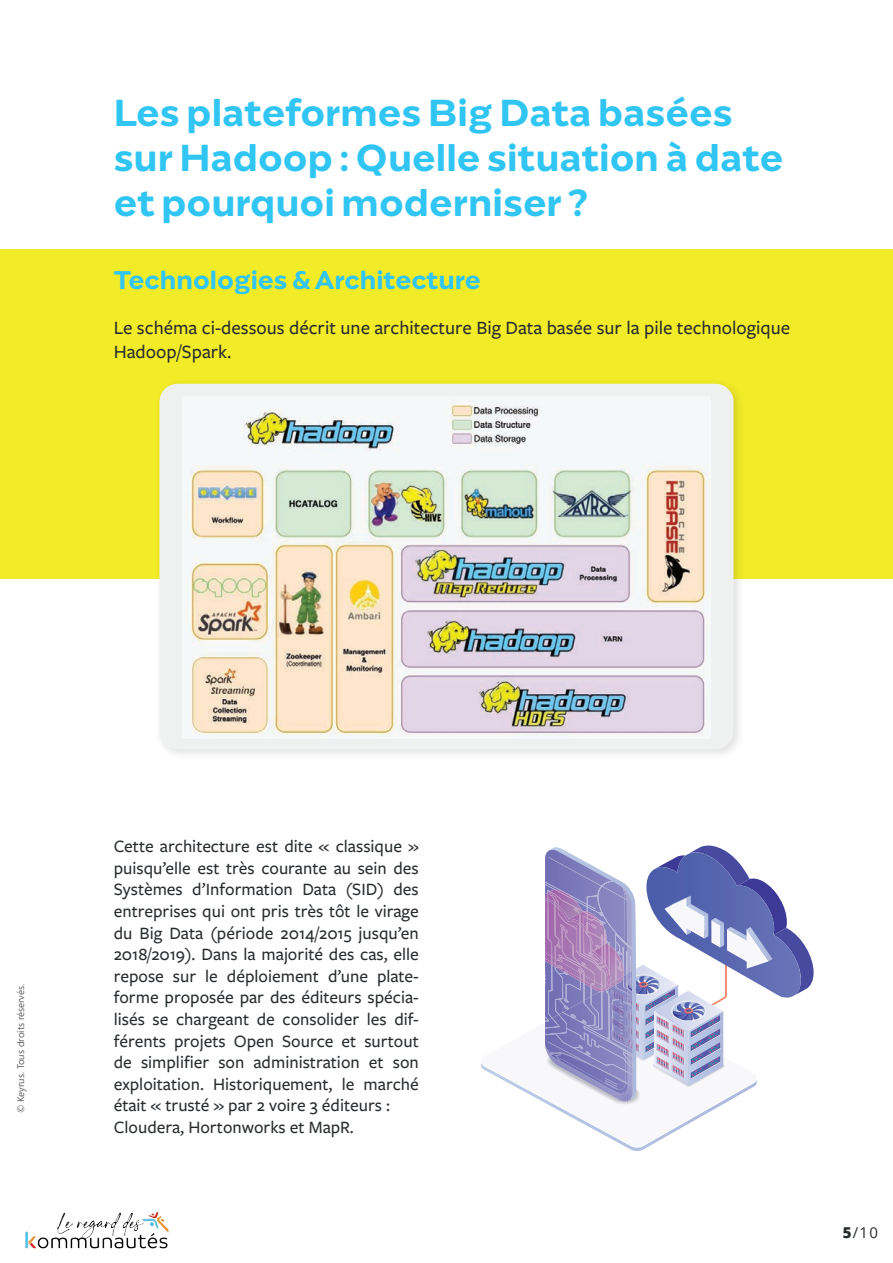
<style>
.page{position:relative;width:893px;height:1263px;background:#fff}
.page>*{position:absolute;margin:0;border:0;box-sizing:border-box;transform-origin:0 0}
.t1{font:600 37.5px/45px "Engram";color:#30c5f3}
.t2{font:600 25.5px "Engram";color:#30c5f3}
.t3{font:500 19.5px/23.4px "Freight Sans Pro";color:#292c2f}
.t4{font:500 18px/21.6px "Freight Sans Pro";color:#292c2f}
.t5{font:15px "Open Sans";color:#292c2f}
.t6{font:9.6px "Segoe UI";color:#5c5c5c}
.s1{font-weight:800}
</style>
<div class="page">
<div style="left:0;top:249px;width:893px;height:329px;background:#f1eb28"></div>
<div style="left:154px;top:378px;width:591px;height:383px;background:#231f20;opacity:.14"></div>
<div style="left:159px;top:384px;width:574px;height:365px;background:#eff0f0;border-radius:18px"></div>
<img style="left:182px;top:404px;width:529px;height:334px">
<svg style="left:481px;top:845px;width:333px;height:306px"></svg>
<img style="left:611px;top:998px;width:23px;height:38px">
<img style="left:25px;top:1211px;width:144px;height:38px">
<h1 class="t1" style="left:114px;top:90px;width:671px">Les plateformes Big Data basées sur Hadoop : Quelle situation à date et pourquoi moderniser ?</h1>
<h2 class="t2" style="left:114px;top:263px;width:369px">Technologies &amp; Architecture</h2>
<p class="t3" style="left:114px;top:316px;width:678px">Le schéma ci-dessous décrit une architecture Big Data basée sur la pile technologique<br>Hadoop/Spark.</p>
<p class="t6" style="left:12px;top:1113px;width:131px;rotate:-90deg">© Keyrus. Tous droits réservés.</p>
<p class="t4" style="left:114px;top:835px;width:307px">Cette architecture est dite « classique » puisqu’elle est très courante au sein des Systèmes d’Information Data (SID) des entreprises qui ont pris très tôt le virage du Big Data (période 2014/2015 jusqu’en 2018/2019). Dans la majorité des cas, elle repose sur le déploiement d’une plate&shy;forme proposée par des éditeurs spécia&shy;lisés se chargeant de consolider les dif&shy;férents projets Open Source et surtout de simplifier son administration et son exploitation. Historiquement, le marché était « trusté » par 2 voire 3 éditeurs :<br>Cloudera, Hortonworks et MapR.</p>
<p class="t5" style="left:843px;top:1222px;width:37px"><span class="s1">5</span>/10</p>
</div>
